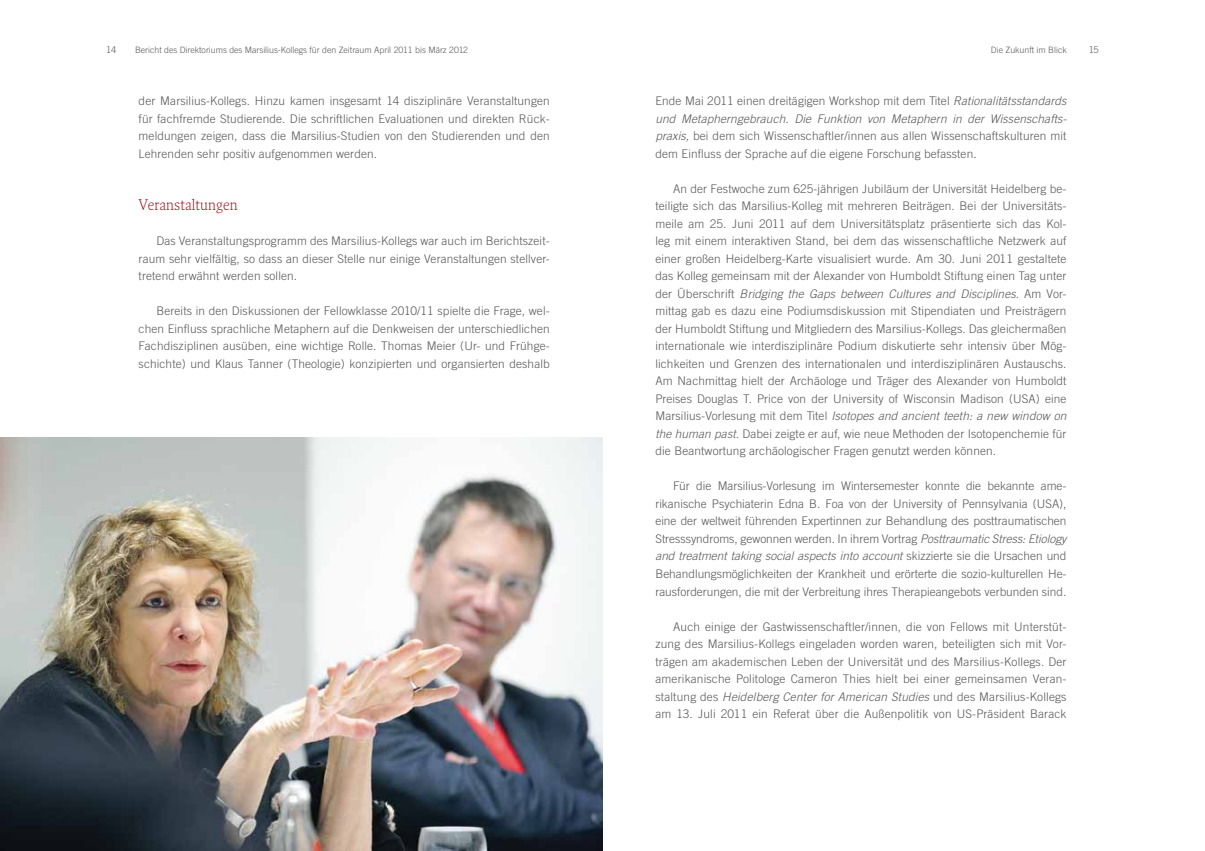
<style>
.page{position:relative;width:1205px;height:851px;background:#fff}
.page>*{position:absolute;margin:0;border:0;box-sizing:border-box;transform-origin:0 0}
.t1{font:300 15px "Fresco Pro";letter-spacing:.01em;color:#a40e18}
.t2{font:300 11.88px/17.5px "Trade Gothic";letter-spacing:.01em;color:#58585a;text-align:justify}
.t3{font:300 9.38px "Trade Gothic";color:#58585a}
.t4{font:300 8.75px "Trade Gothic";color:#58585a}
.s1{font-style:italic}
</style>
<div class="page">
<img style="left:0;top:438px;width:602px;height:412px">
<p class="t3" style="left:106px;top:44px;width:12px">14</p>
<p class="t3" style="left:1088px;top:44px;width:12px">15</p>
<p class="t4" style="left:135px;top:44px;width:335px">Bericht des Direktoriums des Marsilius-Kollegs für den Zeitraum April 2011 bis März 2012</p>
<p class="t4" style="left:991px;top:44px;width:77px">Die Zukunft im Blick</p>
<p class="t2" style="left:139px;top:92px;width:413px">der Marsilius-Kollegs. Hinzu kamen insgesamt 14 disziplinäre Veranstaltungen für fachfremde Studierende. Die schriftlichen Evaluationen und direkten Rück&shy;meldungen zeigen, dass die Marsilius-Studien von den Studierenden und den Lehrenden sehr positiv aufgenommen werden.</p>
<p class="t1" style="left:139px;top:195px;width:100px">Veranstaltungen</p>
<p class="t2" style="left:139px;top:232px;width:413px;text-indent:18px">Das Veranstaltungsprogramm des Marsilius-Kollegs war auch im Berichtszeit&shy;raum sehr vielfältig, so dass an dieser Stelle nur einige Veranstaltungen stellver&shy;tretend erwähnt werden sollen.</p>
<p class="t2" style="left:139px;top:302px;width:413px;text-indent:18px">Bereits in den Diskussionen der Fellowklasse 2010/11 spielte die Frage, wel&shy;chen Einfluss sprachliche Metaphern auf die Denkweisen der unterschiedlichen Fachdisziplinen ausüben, eine wichtige Rolle. Thomas Meier (U r- und Frühge&shy;schichte) und Klaus Tanner (Theologie) konzipierten und organsierten deshalb</p>
<p class="t2" style="left:655px;top:92px;width:413px">Ende Mai 2011 einen dreitägigen Workshop mit dem Titel <span class="s1">Rationalitätsstandards und Metapherngebrauch. Die Funktion von Metaphern in der Wissenschafts&shy;praxis,</span> bei dem sich Wissenschaftler/innen aus allen Wissenschaftskulturen mit dem Einfluss der Sprache auf die eigene Forschung befassten.</p>
<p class="t2" style="left:655px;top:179px;width:413px;text-indent:18px">An der Festwoche zum 625-jährigen Jubiläum der U niversität Heidelberg be&shy;teiligte sich das Marsilius-Kolleg mit mehreren Beiträgen. Bei der U niversitäts&shy;meile am 25. Juni 2011 auf dem U niversitätsplatz präsentierte sich das Kol&shy;leg mit einem interaktiven Stand, bei dem das wissenschaftliche Netzwerk auf einer großen Heidelberg-Karte visualisiert wurde. Am 30. Juni 2011 gestaltete das Kolleg gemeinsam mit der Alexander von Humboldt Stiftung einen Tag unter der Überschrift <span class="s1">Bridging the Gaps between Cultures and Disciplines.</span> Am Vor&shy;mittag gab es dazu eine Podiumsdiskussion mit Stipendiaten und Preisträgern der Humboldt Stiftung und Mitgliedern des Marsilius-Kollegs. Das gleichermaßen internationale wie interdisziplinäre Podium diskutierte sehr intensiv über Mög&shy;lichkeiten und Grenzen des internationalen und interdisziplinären Austauschs.<br>Am Nachmittag hielt der Archäologe und Träger des Alexander von Humboldt Preises Douglas T. Price von der U niversity of Wisconsin Madison (USA) eine Marsilius-Vorlesung mit dem Titel <span class="s1">Isotopes and ancient teeth: a new window on the human past.</span> Dabei zeigte er auf, wie neue Methoden der I sotopenchemie für die Beantwortung archäologischer Fragen genutzt werden können.</p>
<p class="t2" style="left:655px;top:477px;width:413px;text-indent:18px">Für die Marsilius-Vorlesung im Wintersemester konnte die bekannte ame&shy;rikanische Psychiaterin Edna B. Foa von der U niversity of Pennsylvania (USA), eine der weltweit führenden Expertinnen zur Behandlung des posttraumatischen Stresssyndroms, gewonnen werden. I n ihrem Vortrag <span class="s1">Posttraumatic Stress: Etiology and treatment taking social aspects into account</span> skizzierte sie die U rsachen und Behandlungsmöglichkeiten der Krankheit und erörterte die sozio-kulturellen He&shy;rausforderungen, die mit der Verbreitung ihres Therapieangebots verbunden sind.</p>
<p class="t2" style="left:655px;top:617px;width:413px;text-indent:18px">Auch einige der Gastwissenschaftler/innen, die von Fellows mit U nterstüt&shy;zung des Marsilius-Kollegs eingeladen worden waren, beteiligten sich mit Vor&shy;trägen am akademischen Leben der U niversität und des Marsilius-Kollegs. Der amerikanische Politologe Cameron Thies hielt bei einer gemeinsamen Veran&shy;staltung des <span class="s1">Heidelberg Center for American Studies</span> und des Marsilius-Kollegs am 13. Juli 2011 ein Referat über die Außenpolitik von US-Präsident Barack</p>
</div>
